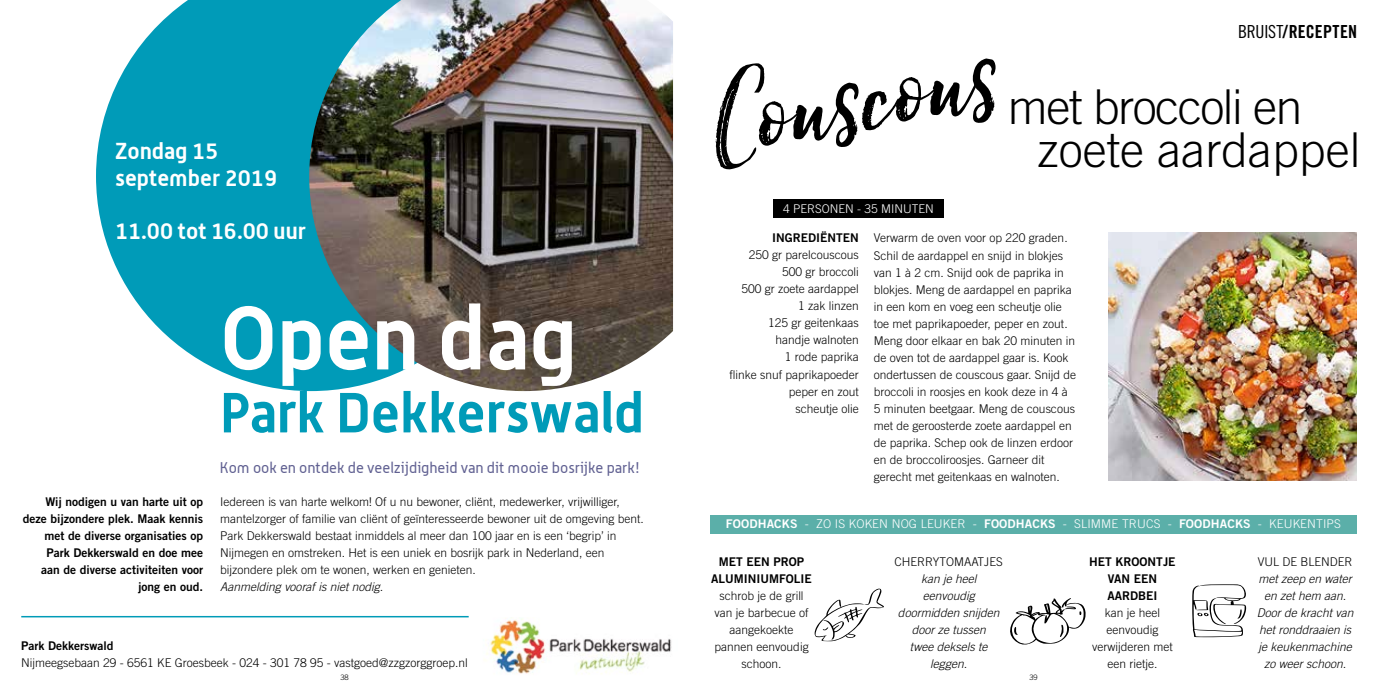
<style>
.page{position:relative;width:1378px;height:689px;background:#fff}
.page>*{position:absolute;margin:0;border:0;box-sizing:border-box;transform-origin:0 0}
.t1{font:italic 145.5px "Hello Sunshine";color:#000}
.t2{font:700 88.2px "Alwyn";color:#fff}
.t3{font:75px "PW Foodblog";color:#000}
.t4{font:700 55.35px "Alwyn";color:#009bb8}
.t5{font:300 48px/43.5px "Trade Gothic LT Std";color:#000}
.t6{font:700 22.5px/27px "Alwyn";color:#fff}
.t7{font:18px "Trade Gothic LT Std Bd Cn 20";letter-spacing:.01em;color:#000}
.t8{font:15.15px "Alwyn";color:#616192}
.t9{font:300 12px/17px "Trade Gothic LT Std";color:#000}
.t10{font:12px/17px "Trade Gothic LT Std Bd 2";color:#000;text-align:center}
.t11{font:italic 300 12px/17px "Trade Gothic LT Std";color:#000;text-align:center}
.t12{font:300 12px "Trade Gothic LT Std";letter-spacing:.01em;color:#fff}
.t13{font:300 7.5px "Trade Gothic LT Std";color:#000}
.s1{font-family:"Trade Gothic LT Std Cn 18"}
.s2{font-family:"Trade Gothic LT Std Bd 2";font-weight:400}
</style>
<div class="page">
<img style="left:1108px;top:233px;width:248px;height:247px">
<div style="left:773px;top:199px;width:170px;height:19px;background:#000"></div>
<div style="left:710px;top:514px;width:646px;height:19px;background:#5bafa9"></div>
<svg style="left:96px;top:0;width:213px;height:391px;fill:#009bb8"></svg>
<img style="left:309px;top:0;width:364px;height:391px">
<img style="left:486px;top:619px;width:186px;height:55px">
<hr style="left:21px;top:616px;width:448px;height:1px;background:#009bb7">
<h3 class="t6" style="left:115px;top:137px;width:163px">Zondag 15 september 2019</h3>
<h3 class="t6" style="left:115px;top:217px;width:192px">11.00 tot 16.00 uur</h3>
<h3 class="t6" style="left:145px;top:144px;width:163px">Zondag 15 september 2019</h3>
<h3 class="t6" style="left:145px;top:224px;width:192px">11.00 tot 16.00 uur</h3>
<h2 class="t2" style="left:220px;top:283px;width:358px">Open dag</h2>
<h3 class="t4" style="left:220px;top:378px;width:426px">Park Dek erswald</h3>
<p class="t8" style="left:220px;top:458px;width:421px">Kom ook en ontdek de veelzijdigheid van dit mooie bosrijke park!</p>
<h2 class="t2" style="left:250px;top:289px;width:358px">Open dag</h2>
<h3 class="t4" style="left:250px;top:384px;width:426px">Park Dekkerswald</h3>
<p class="t8" style="left:250px;top:465px;width:421px">Kom ook en ontdek de veelzijdigheid van dit mooie bosrijke park!</p>
<p class="t10" style="left:23px;top:493px;width:182px;text-align:right">Wij nodigen u van harte uit op deze bijzondere plek. Maak kennis met de diverse organisaties op<br>Park Dekkerswald en doe mee<br>aan de diverse activiteiten voor jong en oud.</p>
<p class="t9" style="left:220px;top:493px;width:425px">Iedereen is van harte welkom! Of u nu bewoner, cliënt, medewerker, vrijwilliger, mantelzorger of familie van cliënt of geïnteresseerde bewoner uit de omgeving bent.<br>Park Dekkerswald bestaat inmiddels al meer dan 100 jaar en is een ‘begrip’ in Nijmegen en omstreken. Het is een uniek en bosrijk park in Nederland, een bijzondere plek om te wonen, werken en genieten.</p>
<p class="t11" style="left:220px;top:579px;width:164px">Aanmelding vooraf is niet nodig.</p>
<p class="t10" style="left:21px;top:637px;width:94px">Park Dekkerswald</p>
<p class="t9" style="left:21px;top:654px;width:448px">Nijmeegsebaan 29 - 6561 KE Groesbeek - 024 - 301 78 95 - vastgoed@zzgzorggroep.nl</p>
<h3 class="t7" style="left:1238px;top:21px;width:121px"><span class="s1">BRUIST</span>/RECEPTEN</h3>
<h1 class="t1" style="left:699px;top:43px;width:286px;rotate:-10deg">Couscous</h1>
<h3 class="t5" style="left:1037px;top:85px;width:324px;text-indent:-30px">met broccoli en zoete aardappel</h3>
<p class="t12" style="left:783px;top:201px;width:152px">4 PERSONEN - 35 MINUTEN</p>
<p class="t10" style="left:772px;top:229px;width:88px">INGREDIËNTEN</p>
<p class="t9" style="left:729px;top:246px;width:131px;text-align:right">250 gr parelcouscous<br>500 gr broccoli<br>500 gr zoete aardappel<br>1 zak linzen<br>125 gr geitenkaas<br>handje walnoten<br>1 rode paprika<br>flinke snuf paprikapoeder peper en zout<br>scheutje olie</p>
<p class="t9" style="left:874px;top:230px;width:204px">Verwarm de oven voor op 220 graden.<br>Schil de aardappel en snijd in blokjes van 1 à 2 cm. Snijd ook de paprika in blokjes. Meng de aardappel en paprika in een kom en voeg een scheutje olie toe met paprikapoeder, peper en zout.<br>Meng door elkaar en bak 20 minuten in de oven tot de aardappel gaar is. Kook ondertussen de couscous gaar. Snijd de broccoli in roosjes en kook deze in 4 à 5 minuten beetgaar. Meng de couscous met de geroosterde zoete aardappel en de paprika. Schep ook de linzen erdoor en de broccoliroosjes. Garneer dit gerecht met geitenkaas en walnoten.</p>
<p class="t12" style="left:726px;top:517px;width:616px"><span class="s2">FOODHACKS</span> - ZO IS KOKEN NOG LEUKER - <span class="s2">FOODHACKS</span> - SLIMME TRUCS - <span class="s2">FOODHACKS</span> - KEUKENTIPS</p>
<p class="t10" style="left:711px;top:553px;width:102px">MET EEN PROP<br>ALUMINIUMFOLIE</p>
<p class="t9" style="left:714px;top:587px;width:96px;text-align:center">schrob je de grill van je barbecue of aangekoekte pannen eenvoudig schoon.</p>
<p class="t10" style="left:1089px;top:553px;width:88px">HET KROONTJE<br>VAN EEN<br>AARDBEI</p>
<p class="t9" style="left:1092px;top:604px;width:82px;text-align:center">kan je heel eenvoudig verwijderen met een rietje.</p>
<p class="t9" style="left:894px;top:553px;width:110px">CHERRYTOMAATJES</p>
<p class="t11" style="left:898px;top:570px;width:103px">kan je heel eenvoudig doormidden snijden door ze tussen<br>twee deksels te leggen.</p>
<h3 class="t3" style="left:808px;top:580px;width:82px">s</h3>
<h3 class="t3" style="left:1005px;top:584px;width:87px">h</h3>
<p class="t9" style="left:1257px;top:553px;width:96px">VUL DE BLENDER</p>
<p class="t11" style="left:1256px;top:570px;width:98px">met zeep en water en zet hem aan.<br>Door de kracht van het ronddraaien is je keukenmachine zo weer schoon.</p>
<p class="t13" style="left:340px;top:672px;width:10px">38</p>
<p class="t13" style="left:1029px;top:672px;width:10px">39</p>
</div>
